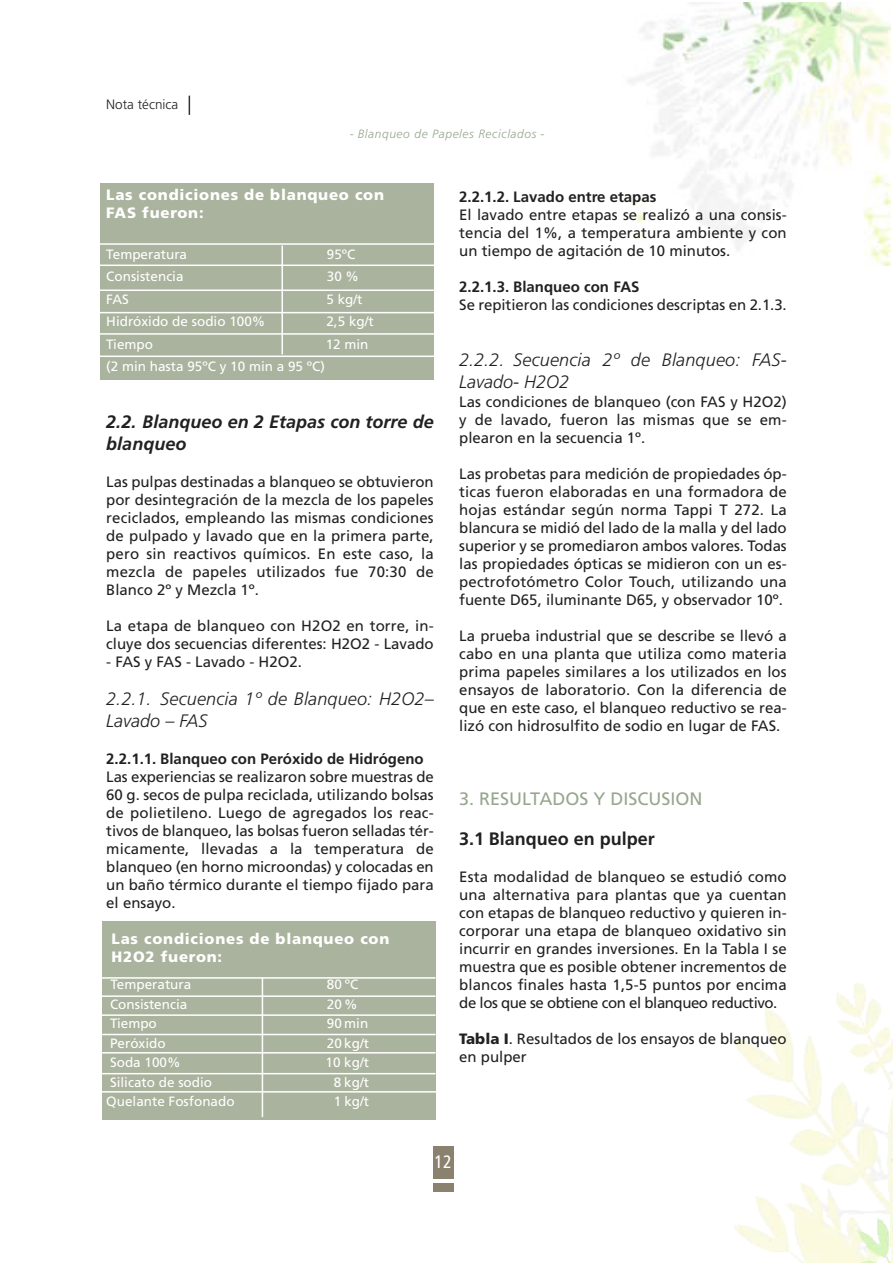
<style>
.page{position:relative;width:893px;height:1263px;background:#fff}
.page>*{position:absolute;margin:0;border:0;box-sizing:border-box;transform-origin:0 0}
.t1{font:italic 300 18px/21.6px "Frutiger";letter-spacing:.01em;color:#222121}
.t2{font:italic 700 18px/21.6px "Frutiger";color:#222121}
.t3{font:18px "Frutiger";color:#96a78e}
.t4{font:700 18px "Frutiger";color:#222121}
.t5{font:condensed 18px "Frutiger";color:#fff}
.t6{font:15px/18px "Frutiger";color:#222121;text-align:justify}
.t7{font:700 15px "Frutiger";color:#222121}
.t8{font:900 15px/18px "Frutiger";letter-spacing:.05em;color:#fff}
.t9{font:13.5px "Frutiger";color:#fff}
.t10{font:300 13.5px "Frutiger";color:#222121}
.t11{font:italic 300 12px "Frutiger";letter-spacing:.05em;color:#96a78e}
.s1{font-weight:900}
</style>
<div class="page">
<div style="left:434px;top:1146px;width:20px;height:33px;background:#8b816f"></div>
<div style="left:434px;top:1183px;width:20px;height:8px;background:#8b816f"></div>
<img style="left:732px;top:983px;width:161px;height:280px">
<img style="left:629px;top:3px;width:261px;height:263px">
<div style="left:102px;top:921px;width:333px;height:199px;background:#aab39e"></div>
<hr style="left:100px;top:995px;width:336px;height:2px;background:#fff">
<hr style="left:100px;top:1014px;width:336px;height:2px;background:#fff">
<hr style="left:100px;top:1034px;width:336px;height:1px;background:#fff">
<hr style="left:100px;top:1052px;width:336px;height:2px;background:#fff">
<hr style="left:100px;top:1073px;width:336px;height:1px;background:#fff">
<hr style="left:100px;top:977px;width:336px;height:2px;background:#fff">
<div style="left:100px;top:183px;width:334px;height:197px;background:#aab39e"></div>
<hr style="left:99px;top:265px;width:335px;height:1px;background:#fff">
<hr style="left:99px;top:290px;width:335px;height:1px;background:#fff">
<hr style="left:99px;top:312px;width:335px;height:1px;background:#fff">
<hr style="left:99px;top:333px;width:335px;height:2px;background:#fff">
<hr style="left:99px;top:356px;width:335px;height:1px;background:#fff">
<hr style="left:281px;top:246px;width:2px;height:108px;background:#fff">
<hr style="left:99px;top:243px;width:335px;height:2px;background:#fff">
<hr style="left:262px;top:977px;width:1px;height:140px;background:#fff">
<hr style="left:102px;top:1091px;width:335px;height:2px;background:#fff">
<svg style="left:189px;top:96px;width:1px;height:19px"></svg>
<p class="t10" style="left:106px;top:99px;width:73px">Nota técnica</p>
<p class="t11" style="left:350px;top:129px;width:196px">- Blanqueo de Papeles Reciclados -</p>
<p class="t8" style="left:106px;top:187px;width:279px">Las condiciones de blanqueo con<br>FAS fueron:</p>
<p class="t9" style="left:106px;top:249px;width:82px">Temperatura</p>
<p class="t9" style="left:327px;top:249px;width:30px">95ºC</p>
<p class="t9" style="left:106px;top:271px;width:79px">Consistencia</p>
<p class="t9" style="left:327px;top:271px;width:34px">30 %</p>
<p class="t9" style="left:106px;top:294px;width:24px">FAS</p>
<p class="t9" style="left:326px;top:294px;width:38px">5 kg/t</p>
<p class="t9" style="left:106px;top:316px;width:161px">Hidróxido de sodio 100%</p>
<p class="t9" style="left:326px;top:316px;width:49px">2,5 kg/t</p>
<p class="t9" style="left:106px;top:339px;width:48px">Tiempo</p>
<p class="t9" style="left:326px;top:339px;width:44px">12 min</p>
<p class="t9" style="left:106px;top:361px;width:220px">(2 min hasta 95ºC y 10 min a 95 ºC)</p>
<p class="t2" style="left:106px;top:412px;width:329px">2.2. Blanqueo en 2 Etapas con torre de blanqueo</p>
<p class="t6" style="left:106px;top:474px;width:329px">Las pulpas destinadas a blanqueo se obtuvieron por desintegración de la mezcla de los papeles reciclados, empleando las mismas condiciones de pulpado y lavado que en la primera parte, pero sin reactivos químicos. En este caso, la mezcla de papeles utilizados fue 70:30 de Blanco 2º y Mezcla 1º.</p>
<p class="t6" style="left:106px;top:618px;width:329px">La etapa de blanqueo con H2O2 en torre, in&shy;cluye dos secuencias diferentes: H2O2 - Lavado</p>
<p class="t6" style="left:106px;top:654px;width:197px">- FAS y FAS - Lavado - H2O2.</p>
<p class="t1" style="left:106px;top:690px;width:329px">2.2.1. Secuencia 1º de Blanqueo: H2O2–<br>Lavado – FAS</p>
<p class="t7" style="left:106px;top:753px;width:319px">2.2.1.1. Blanqueo con Peróxido de Hidrógeno</p>
<p class="t6" style="left:106px;top:769px;width:329px">Las experiencias se realizaron sobre muestras de 60 g. secos de pulpa reciclada, utilizando bolsas de polietileno. Luego de agregados los reac&shy;tivos de blanqueo, las bolsas fueron selladas tér&shy;micamente, llevadas a la temperatura de blanqueo (en horno microondas) y colocadas en un baño térmico durante el tiempo fijado para el ensayo.</p>
<p class="t8" style="left:112px;top:931px;width:279px">Las condiciones de blanqueo con<br>H2O2 fueron:</p>
<p class="t9" style="left:110px;top:979px;width:82px">Temperatura</p>
<p class="t9" style="left:327px;top:979px;width:33px">80 ºC</p>
<p class="t9" style="left:110px;top:999px;width:79px">Consistencia</p>
<p class="t9" style="left:327px;top:999px;width:32px">20%</p>
<p class="t9" style="left:110px;top:1018px;width:48px">Tiempo</p>
<p class="t9" style="left:327px;top:1018px;width:43px">90 min</p>
<p class="t9" style="left:110px;top:1038px;width:57px">Peróxido</p>
<p class="t9" style="left:327px;top:1038px;width:44px">20 kg/t</p>
<p class="t9" style="left:110px;top:1057px;width:72px">Soda 100%</p>
<p class="t9" style="left:325px;top:1057px;width:45px">10 kg/t</p>
<p class="t9" style="left:110px;top:1077px;width:104px">Silicato de sodio</p>
<p class="t9" style="left:334px;top:1077px;width:37px">8 kg/t</p>
<p class="t9" style="left:106px;top:1096px;width:130px">Quelante Fosfonado</p>
<p class="t9" style="left:334px;top:1096px;width:37px">1 kg/t</p>
<p class="t7" style="left:459px;top:191px;width:199px">2.2.1.2. Lavado entre etapas</p>
<p class="t6" style="left:459px;top:207px;width:329px">El lavado entre etapas se realizó a una consis&shy;tencia del 1%, a temperatura ambiente y con un tiempo de agitación de 10 minutos.</p>
<p class="t7" style="left:459px;top:281px;width:182px">2.2.1.3. Blanqueo con FAS</p>
<p class="t6" style="left:459px;top:297px;width:329px">Se repitieron las condiciones descriptas en 2.1.3.</p>
<p class="t1" style="left:459px;top:350px;width:329px">2.2.2. Secuencia 2º de Blanqueo: FAS-<br>Lavado- H2O2</p>
<p class="t6" style="left:459px;top:394px;width:329px">Las condiciones de blanqueo (con FAS y H2O2) y de lavado, fueron las mismas que se em&shy;plearon en la secuencia 1º.</p>
<p class="t6" style="left:459px;top:466px;width:329px">Las probetas para medición de propiedades óp&shy;ticas fueron elaboradas en una formadora de hojas estándar según norma Tappi T 272. La blancura se midió del lado de la malla y del lado superior y se promediaron ambos valores. Todas las propiedades ópticas se midieron con un es&shy;pectrofotómetro Color Touch, utilizando una fuente D65, iluminante D65, y observador 10º.</p>
<p class="t6" style="left:459px;top:628px;width:329px">La prueba industrial que se describe se llevó a cabo en una planta que utiliza como materia prima papeles similares a los utilizados en los ensayos de laboratorio. Con la diferencia de que en este caso, el blanqueo reductivo se rea&shy;lizó con hidrosulfito de sodio en lugar de FAS.</p>
<p class="t3" style="left:459px;top:792px;width:245px">3. RESULTADOS Y DISCUSION</p>
<p class="t4" style="left:459px;top:831px;width:197px">3.1 Blanqueo en pulper</p>
<p class="t6" style="left:459px;top:869px;width:329px">Esta modalidad de blanqueo se estudió como una alternativa para plantas que ya cuentan con etapas de blanqueo reductivo y quieren in&shy;corporar una etapa de blanqueo oxidativo sin incurrir en grandes inversiones. En la Tabla I se muestra que es posible obtener incrementos de blancos finales hasta 1,5-5 puntos por encima de los que se obtiene con el blanqueo reductivo.</p>
<p class="t6" style="left:459px;top:1031px;width:329px"><span class="s1">Tabla I</span>. Resultados de los ensayos de blanqueo en pulper</p>
<p class="t5" style="left:435px;top:1154px;width:19px">12</p>
</div>
